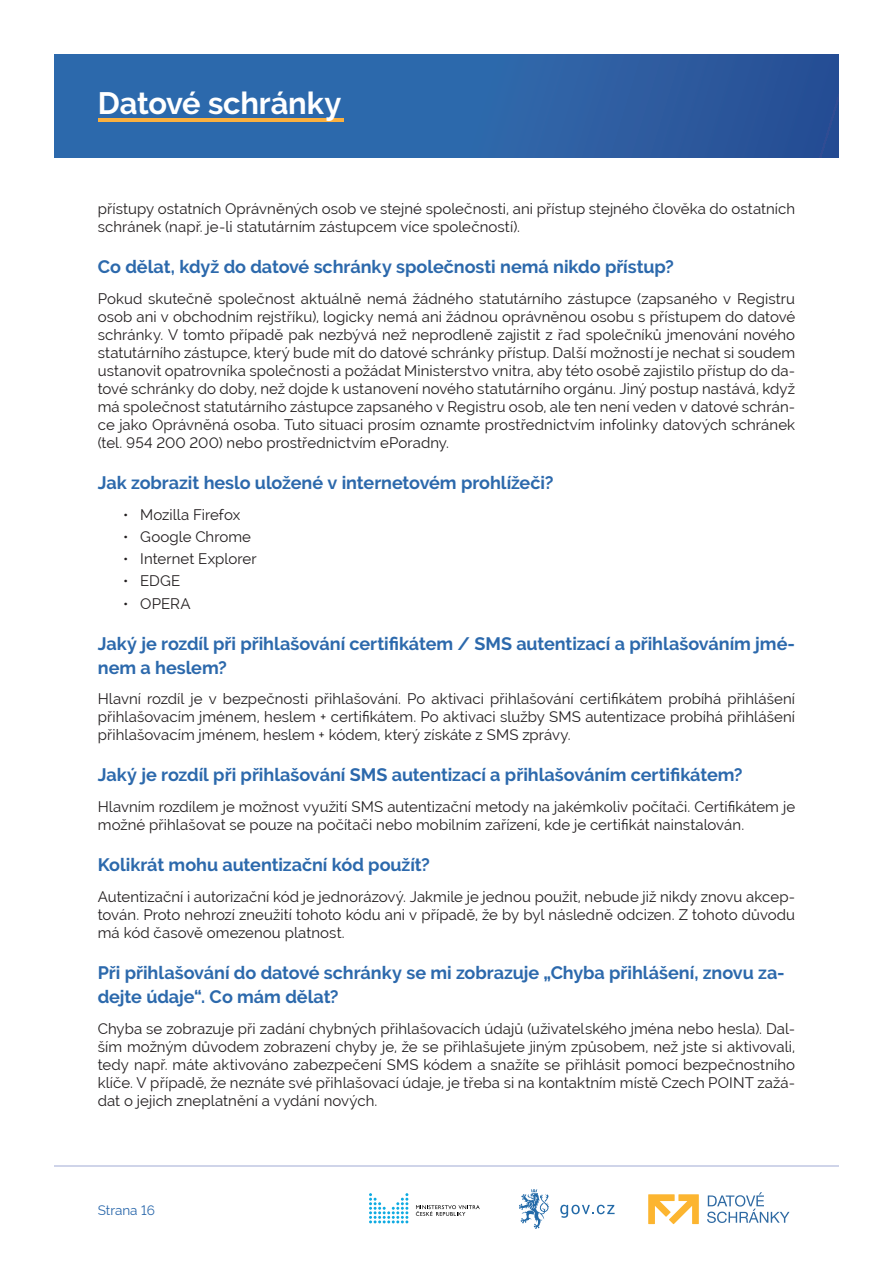
<style>
.page{position:relative;width:893px;height:1263px;background:#fff}
.page>*{position:absolute;margin:0;border:0;box-sizing:border-box;transform-origin:0 0}
.t1{font:700 30.75px "Raleway";letter-spacing:-.005em;color:#fff}
.t2{font:700 18px/24px "Raleway";color:#2c69ac}
.t3{font:15px/18px "Raleway";letter-spacing:.005em;color:#231f20;text-align:justify}
.t4{font:13.5px "Raleway";color:#2c69ac}
</style>
<div class="page">
<svg style="left:707px;top:1192px;width:82px;height:31px"></svg>
<svg style="left:648px;top:1194px;width:51px;height:30px"></svg>
<svg style="left:519px;top:1189px;width:30px;height:40px"></svg>
<svg style="left:560px;top:1205px;width:55px;height:13px"></svg>
<svg style="left:416px;top:1205px;width:64px;height:11px"></svg>
<svg style="left:369px;top:1193px;width:39px;height:30px"></svg>
<hr style="left:54px;top:1165px;width:785px;height:1px;background:#cfd4e9">
<div style="left:54px;top:54px;width:785px;height:103px;background:linear-gradient(to right,#3171b0,#2a559a)"></div>
<hr style="left:98px;top:119px;width:246px;height:3px;background:#fbb03f">
<h1 class="t1" style="left:98px;top:86px;width:245px">Datové schránky</h1>
<p class="t3" style="left:98px;top:200px;width:699px">přístupy ostatních Oprávněných osob ve stejné společnosti, ani přístup stejného člověka do ostatních schránek (např. je-li statutárním zástupcem více společností).</p>
<p class="t2" style="left:98px;top:255px;width:578px">Co dělat, když do datové schránky společnosti nemá nikdo přístup?</p>
<p class="t3" style="left:98px;top:289px;width:699px">Pokud skutečně společnost aktuálně nemá žádného statutárního zástupce (zapsaného v Registru osob ani v obchodním rejstříku), logicky nemá ani žádnou oprávněnou osobu s přístupem do datové schránky. V tomto případě pak nezbývá než neprodleně zajistit z řad společníků jmenování nového statutárního zástupce, který bude mít do datové schránky přístup. Další možností je nechat si soudem ustanovit opatrovníka společnosti a požádat Ministerstvo vnitra, aby této osobě zajistilo přístup do da&shy;tové schránky do doby, než dojde k ustanovení nového statutárního orgánu. Jiný postup nastává, když má společnost statutárního zástupce zapsaného v Registru osob, ale ten není veden v datové schrán&shy;ce jako Oprávněná osoba. Tuto situaci prosím oznamte prostřednictvím infolinky datových schránek (tel. 954 200 200) nebo prostřednictvím ePoradny.</p>
<p class="t2" style="left:98px;top:470px;width:457px">Jak zobrazit heslo uložené v internetovém prohlížeči?</p>
<p class="t3" style="left:123px;top:505px;width:118px">• Mozilla Firefox</p>
<p class="t3" style="left:123px;top:527px;width:129px">• Google Chrome</p>
<p class="t3" style="left:123px;top:550px;width:135px">• Internet Explorer</p>
<p class="t3" style="left:123px;top:572px;width:59px">• EDGE</p>
<p class="t3" style="left:123px;top:594px;width:69px">• OPERA</p>
<p class="t2" style="left:98px;top:631px;width:699px">Jaký je rozdíl při přihlašování certifikátem / SMS autentizací a přihlašováním jmé&shy;nem a heslem?</p>
<p class="t3" style="left:98px;top:690px;width:699px">Hlavní rozdíl je v bezpečnosti přihlašování. Po aktivaci přihlašování certifikátem probíhá přihlášení přihlašovacím jménem, heslem + certifikátem. Po aktivaci služby SMS autentizace probíhá přihlášení přihlašovacím jménem, heslem + kódem, který získáte z SMS zprávy.</p>
<p class="t2" style="left:98px;top:763px;width:646px">Jaký je rozdíl při přihlašování SMS autentizací a přihlašováním certifikátem?</p>
<p class="t3" style="left:98px;top:798px;width:699px">Hlavním rozdílem je možnost využití SMS autentizační metody na jakémkoliv počítači. Certifikátem je možné přihlašovat se pouze na počítači nebo mobilním zařízení, kde je certifikát nainstalován.</p>
<p class="t2" style="left:98px;top:853px;width:333px">Kolikrát mohu autentizační kód použít?</p>
<p class="t3" style="left:98px;top:887px;width:699px">Autentizační i autorizační kód je jednorázový. Jakmile je jednou použit, nebude již nikdy znovu akcep&shy;tován. Proto nehrozí zneužití tohoto kódu ani v případě, že by byl následně odcizen. Z tohoto důvodu má kód časově omezenou platnost.</p>
<p class="t2" style="left:98px;top:961px;width:688px">Při přihlašování do datové schránky se mi zobrazuje „Chyba přihlášení, znovu za&shy;dejte údaje“. Co mám dělat?</p>
<p class="t3" style="left:98px;top:1019px;width:699px">Chyba se zobrazuje při zadání chybných přihlašovacích údajů (uživatelského jména nebo hesla). Dal&shy;ším možným důvodem zobrazení chyby je, že se přihlašujete jiným způsobem, než jste si aktivovali, tedy např. máte aktivováno zabezpečení SMS kódem a snažíte se přihlásit pomocí bezpečnostního klíče. V případě, že neznáte své přihlašovací údaje, je třeba si na kontaktním místě Czech POINT zažá&shy;dat o jejich zneplatnění a vydání nových.</p>
<p class="t4" style="left:98px;top:1202px;width:59px">Strana 16</p>
</div>
